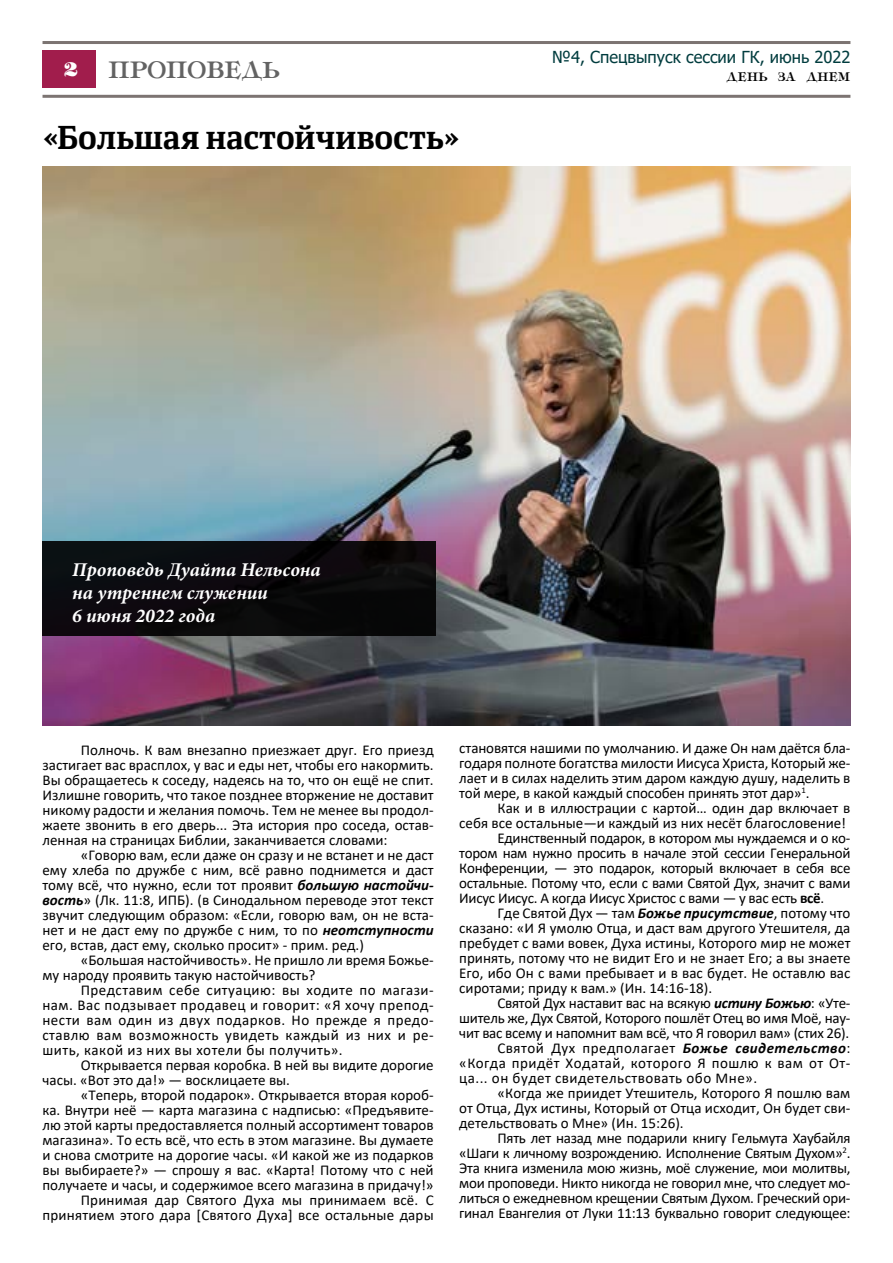
<style>
.page{position:relative;width:893px;height:1263px;background:#fff}
.page>*{position:absolute;margin:0;border:0;box-sizing:border-box;transform-origin:0 0}
.t1{font:700 33px "Yefimov Serif";letter-spacing:.005em;color:#000;scale:.92 1}
.t2{font:28.5px "Tiffany";color:#636363}
.t3{font:italic 700 19.5px/23.4px "Minion Pro";color:#fff}
.t4{font:16.5px "Tahoma";color:#003c3e}
.t5{font:15px/15px "Calibri";color:#000;text-align:justify}
.t6{font:15px "Calibri";letter-spacing:-.02em;color:#000}
.t7{font:15px "Calibri";letter-spacing:.03em;color:#000}
.t8{font:15px "Tiffany";color:#000}
.s1{font-family:"Tiff";font-weight:800;font-size:24px;color:#fff}
.s2{font-weight:700;font-style:italic}
.s3{font-weight:700}
</style>
<div class="page">
<hr style="left:43px;top:41px;width:807px;height:3px;background:#7c7472">
<hr style="left:43px;top:95px;width:807px;height:3px;background:#7c7472">
<div style="left:43px;top:51px;width:53px;height:37px;background:#a11d4c"></div>
<img style="left:43px;top:167px;width:807px;height:559px">
<div style="left:43px;top:541px;width:393px;height:94px;background:#0b0a0e"></div>
<p class="t4" style="left:552px;top:46px;width:300px">№4, Спецвыпуск сессии ГК, июнь 2022</p>
<h2 class="t2" style="left:65px;top:55px;width:217px"><span class="s1">2</span> проповедь</h2>
<p class="t8" style="left:727px;top:69px;width:125px">ДЕНЬ ЗА ДНЕМ</p>
<h1 class="t1" style="left:43px;top:116px;width:456px">«Большая настойчивость»</h1>
<h3 class="t3" style="left:72px;top:557px;width:250px">Проповедь Дуайта Нельсона на утреннем служении<br>6 июня 2022 года</h3>
<p class="t5" style="left:43px;top:742px;width:393px;text-indent:38px">Полночь. К вам внезапно приезжает друг. Его приезд застигает вас врасплох, у вас и еды нет, чтобы его накормить.<br>Вы обращаетесь к соседу, надеясь на то, что он ещё не спит.<br>Излишне говорить, что такое позднее вторжение не доставит никому радости и желания помочь. Тем не менее вы продол&shy;жаете звонить в его дверь... Эта история про соседа, остав&shy;ленная на страницах Библии, заканчивается словами:</p>
<p class="t5" style="left:43px;top:847px;width:393px;text-indent:38px">«Говорю вам, если даже он сразу и не встанет и не даст ему хлеба по дружбе с ним, всё равно поднимется и даст тому всё, что нужно, если тот проявит <span class="s2">большую настойчи&shy;вость</span>» (Лк. 11:8, ИПБ). (в Синодальном переводе этот текст звучит следующим образом: «Если, говорю вам, он не вста&shy;нет и не даст ему по дружбе с ним, то по <span class="s2">неотступности </span>его, встав, даст ему, сколько просит» - прим. ред.)</p>
<p class="t5" style="left:43px;top:952px;width:393px;text-indent:38px">«Большая настойчивость». Не пришло ли время Божье&shy;му народу проявить такую настойчивость?</p>
<p class="t5" style="left:43px;top:982px;width:393px;text-indent:38px">Представим себе ситуацию: вы ходите по магази&shy;нам. Вас подзывает продавец и говорит: «Я хочу препод&shy;нести вам один из двух подарков. Но прежде я предо&shy;ставлю вам возможность увидеть каждый из них и ре&shy;шить, какой из них вы хотели бы получить».</p>
<p class="t5" style="left:43px;top:1057px;width:393px;text-indent:38px">Открывается первая коробка. В ней вы видите дорогие часы. «Вот это да!» — восклицаете вы.</p>
<p class="t5" style="left:42px;top:1087px;width:393px;text-align:right">«Теперь, второй подарок». Открывается вторая короб-<br>ка. Внутри неё — карта магазина с надписью: «Предъявите&shy;лю этой карты предоставляется полный ассортимент товаров магазина». То есть всё, что есть в этом магазине. Вы думаете и снова смотрите на дорогие часы. «И какой же из подарков вы выбираете?» — спрошу я вас. «Карта! Потому что с ней получаете и часы, и содержимое всего магазина в придачу!» Принимая дар Святого Духа мы принимаем всё. С принятием этого дара [Святого Духа] все остальные дары</p>
<p class="t5" style="left:459px;top:740px;width:393px">становятся нашими по умолчанию. И даже Он нам даётся бла&shy;годаря полноте богатства милости Иисуса Христа, Который же&shy;лает и в силах наделить этим даром каждую душу, наделить в той мере, в какой каждый способен принять этот дар»<sup>1</sup>.</p>
<p class="t5" style="left:497px;top:800px;width:354px">Как и в иллюстрации с картой… один дар включает в</p>
<p class="t5" style="left:459px;top:815px;width:388px">себя все остальные—и каждый из них несёт благословение!</p>
<p class="t6" style="left:497px;top:827px;width:354px">Единственный подарок, в котором мы нуждаемся и о ко-</p>
<p class="t6" style="left:459px;top:842px;width:393px">тором нам нужно просить в начале этой сессии Генеральной</p>
<p class="t6" style="left:459px;top:857px;width:393px">Конференции, — это подарок, который включает в себя все</p>
<p class="t6" style="left:459px;top:872px;width:393px">остальные. Потому что, если с вами Святой Дух, значит с вами</p>
<p class="t6" style="left:459px;top:887px;width:366px">Иисус Иисус. А когда Иисус Христос с вами — у вас есть <span class="s3">всё</span>.</p>
<p class="t5" style="left:497px;top:905px;width:354px">Где Святой Дух — там <span class="s2">Божье присутствие</span>, потому что</p>
<p class="t5" style="left:459px;top:920px;width:393px">сказано: «И Я умолю Отца, и даст вам другого Утешителя, да</p>
<p class="t5" style="left:459px;top:935px;width:393px">пребудет с вами вовек, Духа истины, Которого мир не может</p>
<p class="t5" style="left:459px;top:950px;width:393px">принять, потому что не видит Его и не знает Его; а вы знаете</p>
<p class="t5" style="left:459px;top:965px;width:393px">Его, ибо Он с вами пребывает и в вас будет. Не оставлю вас</p>
<p class="t5" style="left:459px;top:980px;width:254px">сиротами; приду к вам.» (Ин. 14:16-18).</p>
<p class="t6" style="left:498px;top:992px;width:354px">Святой Дух наставит вас на всякую <span class="s2">истину Божью</span>: «Уте-</p>
<p class="t6" style="left:459px;top:1007px;width:393px">шитель же, Дух Святой, Которого пошлёт Отец во имя Моё, нау-</p>
<p class="t6" style="left:459px;top:1022px;width:391px">чит вас всему и напомнит вам всё, что Я говорил вам» (стих 26).</p>
<p class="t7" style="left:497px;top:1037px;width:354px">Святой Дух предполагает <span class="s2">Божье свидетельство</span>:</p>
<p class="t7" style="left:459px;top:1052px;width:393px">«Когда придёт Ходатай, которого Я пошлю к вам от От-</p>
<p class="t7" style="left:459px;top:1067px;width:299px">ца... он будет свидетельствовать обо Мне».</p>
<p class="t5" style="left:497px;top:1085px;width:354px">«Когда же приидет Утешитель, Которого Я пошлю вам</p>
<p class="t5" style="left:459px;top:1100px;width:393px">от Отца, Дух истины, Который от Отца исходит, Он будет сви-</p>
<p class="t5" style="left:459px;top:1115px;width:226px">детельствовать о Мне» (Ин. 15:26).</p>
<p class="t6" style="left:497px;top:1127px;width:354px">Пять лет назад мне подарили книгу Гельмута Хаубайля</p>
<p class="t6" style="left:459px;top:1142px;width:393px">«Шаги к личному возрождению. Исполнение Святым Духом»<sup>2</sup>.</p>
<p class="t6" style="left:459px;top:1157px;width:393px">Эта книга изменила мою жизнь, моё служение, мои молитвы,</p>
<p class="t6" style="left:459px;top:1172px;width:393px">мои проповеди. Никто никогда не говорил мне, что следует мо-</p>
<p class="t6" style="left:459px;top:1187px;width:393px">литься о ежедневном крещении Святым Духом. Греческий ори-</p>
<p class="t6" style="left:459px;top:1202px;width:393px">гинал Евангелия от Луки 11:13 буквально говорит следующее:</p>
</div>
